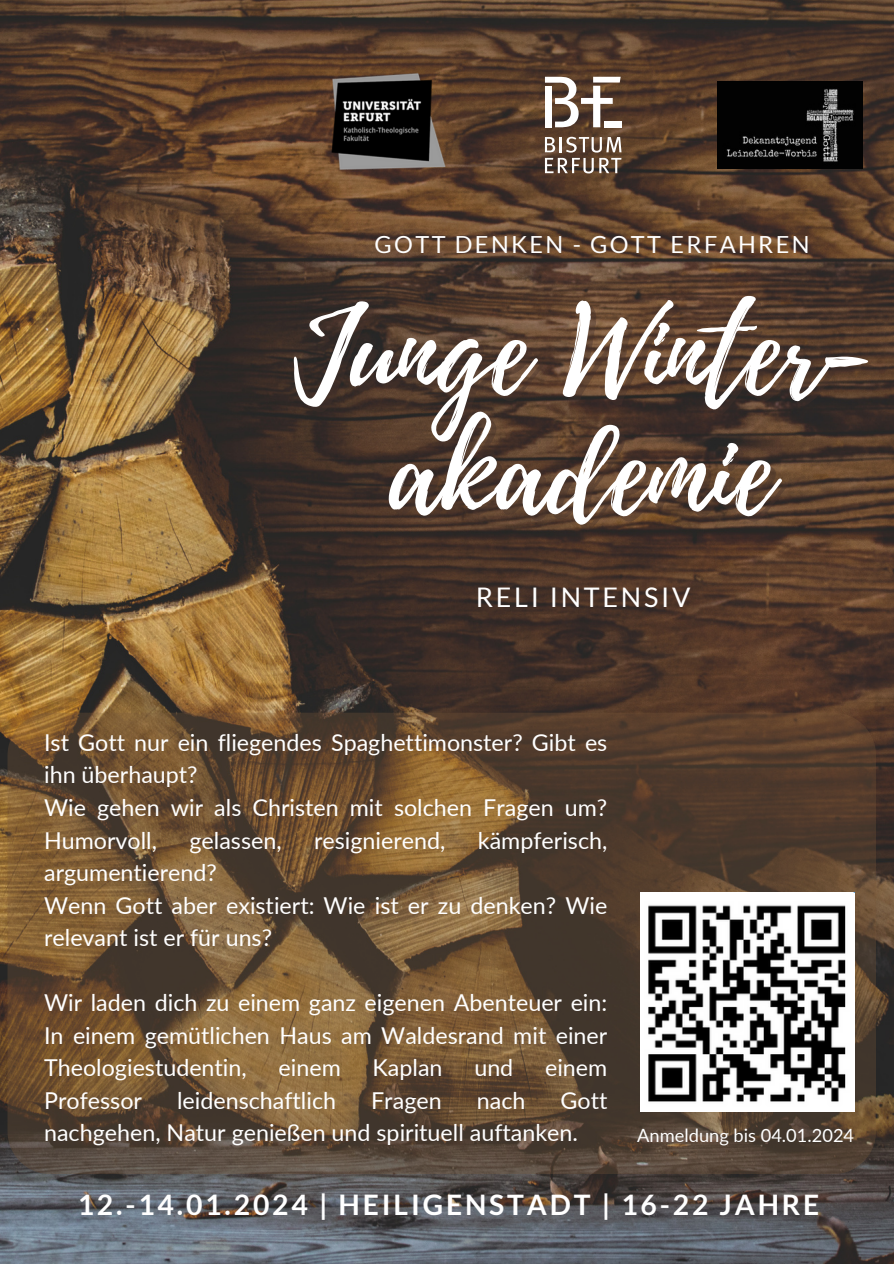
<style>
.page{position:relative;width:894px;height:1264px;background:#fff}
.page>*{position:absolute;margin:0;border:0;box-sizing:border-box;transform-origin:0 0}
.t1{font:120.3px/120.3px "Playlist Script";color:#fff;text-align:center}
.t2{font:700 28.2px "Lato";letter-spacing:.1em;color:#fff}
.t3{font:27px "Lato";letter-spacing:.1em;color:#fff}
.t4{font:23.55px "Lato";letter-spacing:.1em;color:#fff}
.t5{font:23.25px/32.5px "Lato";color:#fff}
.t6{font:18.3px "Lato";color:#fff}
</style>
<div class="page">
<img style="left:0;top:0;width:893px;height:1263px">
<img style="left:717px;top:82px;width:145px;height:87px">
<div style="left:603px;top:121px;width:18px;height:6px;background:#fff"></div>
<svg style="left:544px;top:77px;width:76px;height:50px"></svg>
<svg style="left:544px;top:137px;width:77px;height:36px"></svg>
<img style="left:325px;top:68px;width:123px;height:105px">
<svg style="left:8px;top:712px;width:867px;height:462px;background:#644c33"></svg>
<img style="left:640px;top:892px;width:214px;height:219px">
<p class="t4" style="left:374px;top:229px;width:436px">GOTT DENKEN - GOTT ERFAHREN</p>
<p class="t1" style="left:294px;top:296px;width:564px">Junge Winter&shy;akademie</p>
<p class="t3" style="left:475px;top:580px;width:216px">RELI INTENSIV</p>
<p class="t5" style="left:44px;top:725px;width:564px">Ist Gott nur ein fliegendes Spaghettimonster? Gibt es ihn überhaupt?</p>
<p class="t5" style="left:44px;top:790px;width:564px">Wie gehen wir als Christen mit solchen Fragen um?<br>Humorvoll,</p>
<p class="t5" style="left:189px;top:823px;width:94px">gelassen,</p>
<p class="t5" style="left:314px;top:823px;width:133px">resignierend,</p>
<p class="t5" style="left:477px;top:823px;width:131px">kämpferisch,</p>
<p class="t5" style="left:44px;top:855px;width:174px">argumentierend?</p>
<p class="t5" style="left:44px;top:888px;width:564px">Wenn Gott aber existiert: Wie ist er zu denken? Wie relevant ist er für uns?</p>
<p class="t5" style="left:44px;top:985px;width:564px;text-align:justify">Wir laden dich zu einem ganz eigenen Abenteuer ein:<br>In einem gemütlichen Haus am Waldesrand mit einer Theologiestudentin,</p>
<p class="t5" style="left:278px;top:1051px;width:64px">einem</p>
<p class="t5" style="left:372px;top:1051px;width:71px">Kaplan</p>
<p class="t5" style="left:474px;top:1051px;width:40px">und</p>
<p class="t5" style="left:545px;top:1051px;width:64px">einem</p>
<p class="t5" style="left:44px;top:1083px;width:99px">Professor</p>
<p class="t5" style="left:177px;top:1083px;width:160px">leidenschaftlich</p>
<p class="t5" style="left:371px;top:1083px;width:72px">Fragen</p>
<p class="t5" style="left:476px;top:1083px;width:50px">nach</p>
<p class="t5" style="left:44px;top:1083px;width:564px;text-indent:516px">Gott nachgehen, Natur genießen und spirituell auftanken.</p>
<p class="t6" style="left:637px;top:1123px;width:218px">Anmeldung bis 04.01.2024</p>
<p class="t2" style="left:78px;top:1187px;width:743px">12.-14.01.2024 | HEILIGENSTADT | 16-22 JAHRE</p>
</div>
